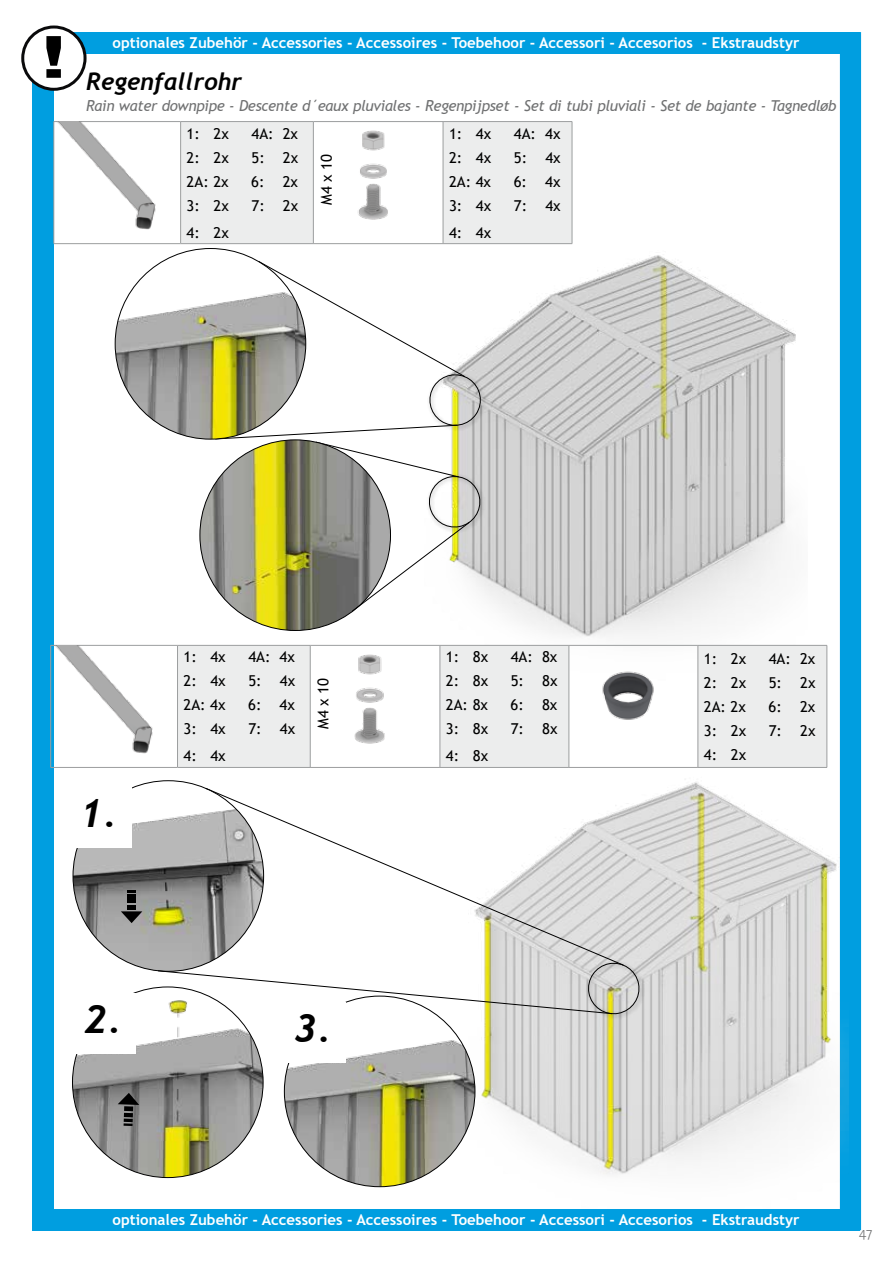
<style>
.page{position:relative;width:893px;height:1263px;background:#fff}
.page>*{position:absolute;margin:0;border:0;box-sizing:border-box;transform-origin:0 0}
.t1{font:italic 700 39px "Trebuchet";color:#000}
.t2{font:italic 700 24px "Trebuchet";color:#000}
.t3{font:15px "Trebuchet MS";color:#000}
.t4{font:700 15px "Trebuchet MS";color:#fff}
.t5{font:italic 15px "Trebuchet MS";letter-spacing:-.02em;color:#707172}
.t6{font:300 13.5px "The Sans";color:#707172}
</style>
<div class="page">
<div style="left:32px;top:78px;width:22px;height:1152px;background:#009ee0"></div>
<div style="left:840px;top:32px;width:21px;height:1198px;background:#009ee0"></div>
<img style="left:283px;top:725px;width:565px;height:484px">
<div style="left:51px;top:1209px;width:808px;height:21px;background:#009ee0"></div>
<div style="left:53px;top:32px;width:807px;height:21px;background:#009ee0"></div>
<svg style="left:181px;top:122px;width:391px;height:121px;background:#eceded"></svg>
<hr style="left:54px;top:121px;width:127px;height:1px;background:#9c9e9f">
<hr style="left:181px;top:121px;width:132px;height:1px;background:#9c9e9f">
<hr style="left:180px;top:122px;width:1px;height:121px;background:#9c9e9f">
<hr style="left:313px;top:121px;width:130px;height:1px;background:#9c9e9f">
<hr style="left:313px;top:122px;width:1px;height:121px;background:#9c9e9f">
<hr style="left:443px;top:121px;width:129px;height:1px;background:#9c9e9f">
<hr style="left:443px;top:122px;width:1px;height:121px;background:#9c9e9f">
<hr style="left:54px;top:243px;width:127px;height:1px;background:#9c9e9f">
<hr style="left:181px;top:243px;width:132px;height:1px;background:#9c9e9f">
<hr style="left:572px;top:122px;width:1px;height:121px;background:#9c9e9f">
<img style="left:54px;top:122px;width:102px;height:121px">
<img style="left:320px;top:122px;width:108px;height:76px">
<img style="left:243px;top:198px;width:565px;height:447px">
<div style="left:427px;top:372px;width:60px;height:60px;background:#000;opacity:.75"></div>
<img style="left:200px;top:440px;width:190px;height:190px;border-radius:95px">
<div style="left:426px;top:473px;width:60px;height:60px;background:#d4d4d4"></div>
<div style="left:585px;top:960px;width:60px;height:60px;background:#000;opacity:.75"></div>
<svg style="left:215px;top:261px;width:269px;height:351px"></svg>
<img style="left:284px;top:996px;width:191px;height:191px;border-radius:95px">
<img style="left:115px;top:248px;width:191px;height:191px;border-radius:95px">
<div style="left:279px;top:1002px;width:67px;height:61px;background:#fff"></div>
<img style="left:72px;top:987px;width:191px;height:190px;border-radius:95px">
<div style="left:69px;top:993px;width:67px;height:61px;background:#fff"></div>
<svg style="left:124px;top:1113px;width:9px;height:13px"></svg>
<div style="left:124px;top:1106px;width:9px;height:5px;background:#000"></div>
<svg style="left:118px;top:1093px;width:21px;height:12px"></svg>
<div style="left:23px;top:27px;width:62px;height:62px;background:#fff;border-radius:50%"></div>
<div style="left:21px;top:26px;width:66px;height:65px;border:3px solid #0a0a0b;border-radius:50%"></div>
<svg style="left:46px;top:36px;width:15px;height:42px"></svg>
<img style="left:73px;top:781px;width:191px;height:190px;border-radius:95px">
<svg style="left:205px;top:788px;width:419px;height:173px"></svg>
<div style="left:65px;top:787px;width:67px;height:61px;background:#fff"></div>
<svg style="left:178px;top:646px;width:649px;height:121px;background:#eeefef"></svg>
<hr style="left:51px;top:645px;width:126px;height:1px;background:#9c9e9f">
<hr style="left:50px;top:645px;width:1px;height:122px;background:#9c9e9f">
<hr style="left:178px;top:645px;width:132px;height:1px;background:#9c9e9f">
<hr style="left:177px;top:645px;width:1px;height:122px;background:#9c9e9f">
<hr style="left:310px;top:645px;width:130px;height:1px;background:#9c9e9f">
<hr style="left:310px;top:645px;width:1px;height:122px;background:#9c9e9f">
<hr style="left:440px;top:645px;width:129px;height:1px;background:#9c9e9f">
<hr style="left:440px;top:645px;width:1px;height:122px;background:#9c9e9f">
<hr style="left:569px;top:645px;width:129px;height:1px;background:#9c9e9f">
<hr style="left:569px;top:645px;width:1px;height:122px;background:#9c9e9f">
<hr style="left:698px;top:645px;width:129px;height:1px;background:#9c9e9f">
<hr style="left:698px;top:645px;width:1px;height:122px;background:#9c9e9f">
<hr style="left:827px;top:645px;width:1px;height:122px;background:#9c9e9f">
<hr style="left:310px;top:767px;width:130px;height:1px;background:#9c9e9f">
<hr style="left:440px;top:767px;width:129px;height:1px;background:#9c9e9f">
<hr style="left:569px;top:767px;width:129px;height:1px;background:#9c9e9f">
<hr style="left:698px;top:767px;width:129px;height:1px;background:#9c9e9f">
<hr style="left:51px;top:767px;width:126px;height:1px;background:#9c9e9f">
<hr style="left:178px;top:767px;width:132px;height:1px;background:#9c9e9f">
<img style="left:51px;top:646px;width:102px;height:120px">
<img style="left:316px;top:641px;width:109px;height:103px">
<img style="left:568px;top:645px;width:127px;height:100px">
<svg style="left:121px;top:890px;width:21px;height:33px"></svg>
<svg style="left:158px;top:961px;width:483px;height:55px"></svg>
<p class="t4" style="left:113px;top:33px;width:688px">optionales Zubehör - Accessories - Accessoires - Toebehoor - Accessori - Accesorios - Ekstraudstyr</p>
<h2 class="t2" style="left:86px;top:66px;width:157px">Regenfallrohr</h2>
<p class="t5" style="left:86px;top:97px;width:752px">Rain water downpipe - Descente d´eaux pluviales - Regenpijpset - Set di tubi pluviali - Set de bajante - Tagnedløb</p>
<p class="t3" style="left:187px;top:124px;width:44px">1: 2x</p>
<p class="t3" style="left:251px;top:124px;width:48px">4A: 2x</p>
<p class="t3" style="left:187px;top:148px;width:44px">2: 2x</p>
<p class="t3" style="left:251px;top:148px;width:48px">5: 2x</p>
<p class="t3" style="left:187px;top:172px;width:44px">2A: 2x</p>
<p class="t3" style="left:251px;top:172px;width:48px">6: 2x</p>
<p class="t3" style="left:187px;top:196px;width:44px">3: 2x</p>
<p class="t3" style="left:251px;top:196px;width:48px">7: 2x</p>
<p class="t3" style="left:187px;top:223px;width:44px">4: 2x</p>
<p class="t3" style="left:317px;top:205px;width:52px;rotate:-90deg">M4 x 10</p>
<p class="t3" style="left:449px;top:124px;width:44px">1: 4x</p>
<p class="t3" style="left:514px;top:124px;width:48px">4A: 4x</p>
<p class="t3" style="left:449px;top:148px;width:44px">2: 4x</p>
<p class="t3" style="left:514px;top:148px;width:48px">5: 4x</p>
<p class="t3" style="left:449px;top:172px;width:44px">2A: 4x</p>
<p class="t3" style="left:514px;top:172px;width:48px">6: 4x</p>
<p class="t3" style="left:449px;top:196px;width:44px">3: 4x</p>
<p class="t3" style="left:514px;top:196px;width:48px">7: 4x</p>
<p class="t3" style="left:449px;top:223px;width:44px">4: 4x</p>
<h1 class="t1" style="left:80px;top:788px;width:39px">1.</h1>
<p class="t3" style="left:184px;top:648px;width:44px">1: 4x</p>
<p class="t3" style="left:248px;top:648px;width:48px">4A: 4x</p>
<p class="t3" style="left:184px;top:672px;width:44px">2: 4x</p>
<p class="t3" style="left:248px;top:672px;width:48px">5: 4x</p>
<p class="t3" style="left:184px;top:696px;width:44px">2A: 4x</p>
<p class="t3" style="left:248px;top:696px;width:48px">6: 4x</p>
<p class="t3" style="left:184px;top:720px;width:44px">3: 4x</p>
<p class="t3" style="left:248px;top:720px;width:48px">7: 4x</p>
<p class="t3" style="left:184px;top:747px;width:44px">4: 4x</p>
<p class="t3" style="left:314px;top:728px;width:52px;rotate:-90deg">M4 x 10</p>
<p class="t3" style="left:446px;top:648px;width:44px">1: 8x</p>
<p class="t3" style="left:511px;top:648px;width:48px">4A: 8x</p>
<p class="t3" style="left:446px;top:672px;width:44px">2: 8x</p>
<p class="t3" style="left:511px;top:672px;width:48px">5: 8x</p>
<p class="t3" style="left:446px;top:696px;width:44px">2A: 8x</p>
<p class="t3" style="left:511px;top:696px;width:48px">6: 8x</p>
<p class="t3" style="left:446px;top:720px;width:44px">3: 8x</p>
<p class="t3" style="left:511px;top:720px;width:48px">7: 8x</p>
<p class="t3" style="left:446px;top:747px;width:44px">4: 8x</p>
<p class="t3" style="left:704px;top:649px;width:44px">1: 2x</p>
<p class="t3" style="left:769px;top:649px;width:48px">4A: 2x</p>
<p class="t3" style="left:704px;top:673px;width:44px">2: 2x</p>
<p class="t3" style="left:769px;top:673px;width:48px">5: 2x</p>
<p class="t3" style="left:704px;top:697px;width:44px">2A: 2x</p>
<p class="t3" style="left:769px;top:697px;width:48px">6: 2x</p>
<p class="t3" style="left:704px;top:721px;width:44px">3: 2x</p>
<p class="t3" style="left:769px;top:721px;width:48px">7: 2x</p>
<p class="t3" style="left:704px;top:745px;width:44px">4: 2x</p>
<h1 class="t1" style="left:84px;top:994px;width:39px">2.</h1>
<h1 class="t1" style="left:294px;top:1003px;width:39px">3.</h1>
<p class="t4" style="left:113px;top:1210px;width:688px">optionales Zubehör - Accessories - Accessoires - Toebehoor - Accessori - Accesorios - Ekstraudstyr</p>
<p class="t6" style="left:859px;top:1221px;width:15px">47</p>
</div>
